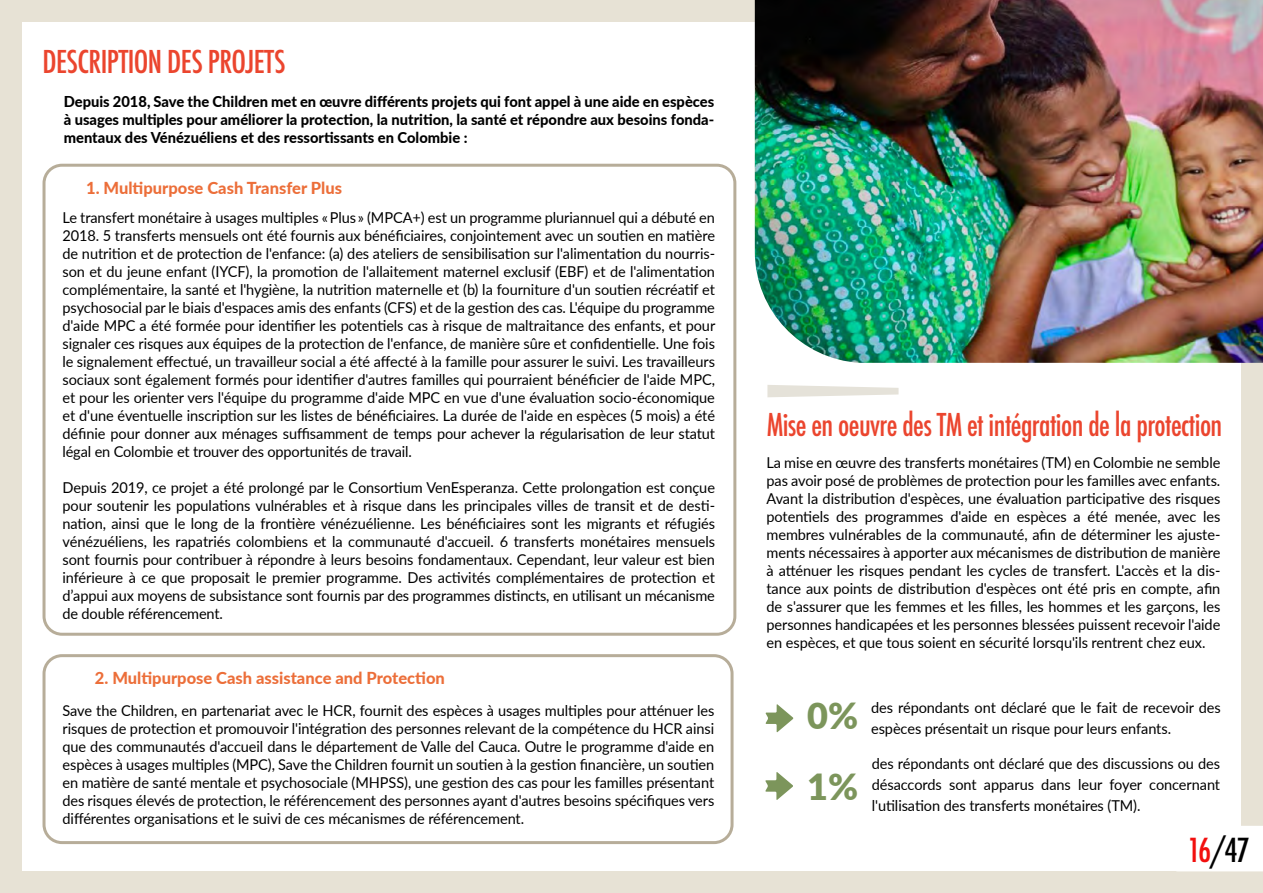
<style>
.page{position:relative;width:1263px;height:893px;background:#fff}
.page>*{position:absolute;margin:0;border:0;box-sizing:border-box;transform-origin:0 0}
.t1{font:900 36px/70.9px "Lato";color:#7c955b}
.t2{font:500 condensed 32.25px "Futura";color:#000}
.t3{font:500 condensed 30.6px "Futura";letter-spacing:-.02em;color:#eb452e;scale:.95 1}
.t4{font:500 condensed 30.6px "Futura";letter-spacing:-.02em;color:#eb452e}
.t5{font:800 16.5px "Lato";color:#ec6e39}
.t6{font:15px/18px "Lato";letter-spacing:-.005em;color:#000;text-align:justify}
.t7{font:800 15px/18px "Lato";color:#000;text-align:justify}
.s1{color:#f20f0e}
</style>
<div class="page">
<div style="left:0;top:872px;width:1263px;height:21px;background:#e7e2d5"></div>
<div style="left:43px;top:164px;width:693px;height:472px;border:3px solid #b7ad99;border-radius:18px"></div>
<div style="left:43px;top:654px;width:690px;height:190px;border:3px solid #b7ad99;border-radius:18px"></div>
<svg style="left:767px;top:385px;width:131px;height:12px"></svg>
<svg style="left:765px;top:704px;width:28px;height:28px"></svg>
<svg style="left:765px;top:772px;width:28px;height:28px"></svg>
<div style="left:0;top:0;width:1263px;height:21px;background:#e7e2d5"></div>
<div style="left:0;top:0;width:21px;height:888px;background:#e7e2d5"></div>
<div style="left:1242px;top:0;width:21px;height:888px;background:#e7e2d5"></div>
<img style="left:755px;top:0;width:508px;height:363px">
<svg style="left:1242px;top:826px;width:21px;height:45px"></svg>
<h3 class="t4" style="left:43px;top:42px;width:245px">DESCRIPTION DES PROJETS</h3>
<p class="t7" style="left:64px;top:92px;width:652px">Depuis 2018, Save the Children met en œuvre différents projets qui font appel à une aide en espèces à usages multiples pour améliorer la protection, la nutrition, la santé et répondre aux besoins fonda&shy;mentaux des Vénézuéliens et des ressortissants en Colombie :</p>
<p class="t5" style="left:86px;top:176px;width:257px">1. Multipurpose Cash Transfer Plus</p>
<p class="t6" style="left:62px;top:207px;width:654px">Le transfert monétaire à usages multiples « Plus » (MPCA+) est un programme pluriannuel qui a débuté en 2018. 5 transferts mensuels ont été fournis aux bénéficiaires, conjointement avec un soutien en matière de nutrition et de protection de l'enfance: (a) des ateliers de sensibilisation sur l'alimentation du nourris&shy;son et du jeune enfant (IYCF), la promotion de l'allaitement maternel exclusif (EBF) et de l'alimentation complémentaire, la santé et l'hygiène, la nutrition maternelle et (b) la fourniture d'un soutien récréatif et psychosocial par le biais d'espaces amis des enfants (CFS) et de la gestion des cas. L'équipe du programme d'aide MPC a été formée pour identifier les potentiels cas à risque de maltraitance des enfants, et pour signaler ces risques aux équipes de la protection de l'enfance, de manière sûre et confidentielle. Une fois le signalement effectué, un travailleur social a été affecté à la famille pour assurer le suivi. Les travailleurs sociaux sont également formés pour identifier d'autres familles qui pourraient bénéficier de l'aide MPC, et pour les orienter vers l'équipe du programme d'aide MPC en vue d'une évaluation socio-économique et d'une éventuelle inscription sur les listes de bénéficiaires. La durée de l'aide en espèces (5 mois) a été définie pour donner aux ménages suffisamment de temps pour achever la régularisation de leur statut légal en Colombie et trouver des opportunités de travail.</p>
<p class="t6" style="left:62px;top:477px;width:654px">Depuis 2019, ce projet a été prolongé par le Consortium VenEsperanza. Cette prolongation est conçue pour soutenir les populations vulnérables et à risque dans les principales villes de transit et de desti&shy;nation, ainsi que le long de la frontière vénézuélienne. Les bénéficiaires sont les migrants et réfugiés vénézuéliens, les rapatriés colombiens et la communauté d'accueil. 6 transferts monétaires mensuels sont fournis pour contribuer à répondre à leurs besoins fondamentaux. Cependant, leur valeur est bien inférieure à ce que proposait le premier programme. Des activités complémentaires de protection et d’appui aux moyens de subsistance sont fournis par des programmes distincts, en utilisant un mécanisme de double référencement.</p>
<p class="t5" style="left:95px;top:666px;width:351px">2. Multipurpose Cash assistance and Protection</p>
<p class="t6" style="left:63px;top:700px;width:653px">Save the Children, en partenariat avec le HCR, fournit des espèces à usages multiples pour atténuer les risques de protection et promouvoir l'intégration des personnes relevant de la compétence du HCR ainsi que des communautés d'accueil dans le département de Valle del Cauca. Outre le programme d'aide en espèces à usages multiples (MPC), Save the Children fournit un soutien à la gestion financière, un soutien en matière de santé mentale et psychosociale (MHPSS), une gestion des cas pour les familles présentant des risques élevés de protection, le référencement des personnes ayant d'autres besoins spécifiques vers différentes organisations et le suivi de ces mécanismes de référencement.</p>
<h3 class="t3" style="left:767px;top:405px;width:481px">Mise en oeuvre des TM et intégration de la protection</h3>
<p class="t6" style="left:766px;top:453px;width:455px">La mise en œuvre des transferts monétaires (TM) en Colombie ne semble pas avoir posé de problèmes de protection pour les familles avec enfants.<br>Avant la distribution d'espèces, une évaluation participative des risques potentiels des programmes d'aide en espèces a été menée, avec les membres vulnérables de la communauté, afin de déterminer les ajuste&shy;ments nécessaires à apporter aux mécanismes de distribution de manière à atténuer les risques pendant les cycles de transfert. L'accès et la dis&shy;tance aux points de distribution d'espèces ont été pris en compte, afin de s'assurer que les femmes et les filles, les hommes et les garçons, les personnes handicapées et les personnes blessées puissent recevoir l'aide en espèces, et que tous soient en sécurité lorsqu'ils rentrent chez eux.</p>
<h1 class="t1" style="left:807px;top:679px;width:52px">0%<br>1%</h1>
<p class="t6" style="left:871px;top:696px;width:351px;line-height:21px">des répondants ont déclaré que le fait de recevoir des espèces présentait un risque pour leurs enfants.</p>
<p class="t6" style="left:872px;top:753px;width:350px;line-height:21px">des répondants ont déclaré que des discussions ou des désaccords sont apparus dans leur foyer concernant l'utilisation des transferts monétaires (TM).</p>
<h2 class="t2" style="left:1187px;top:830px;width:64px"><span class="s1">16</span>/47</h2>
</div>
